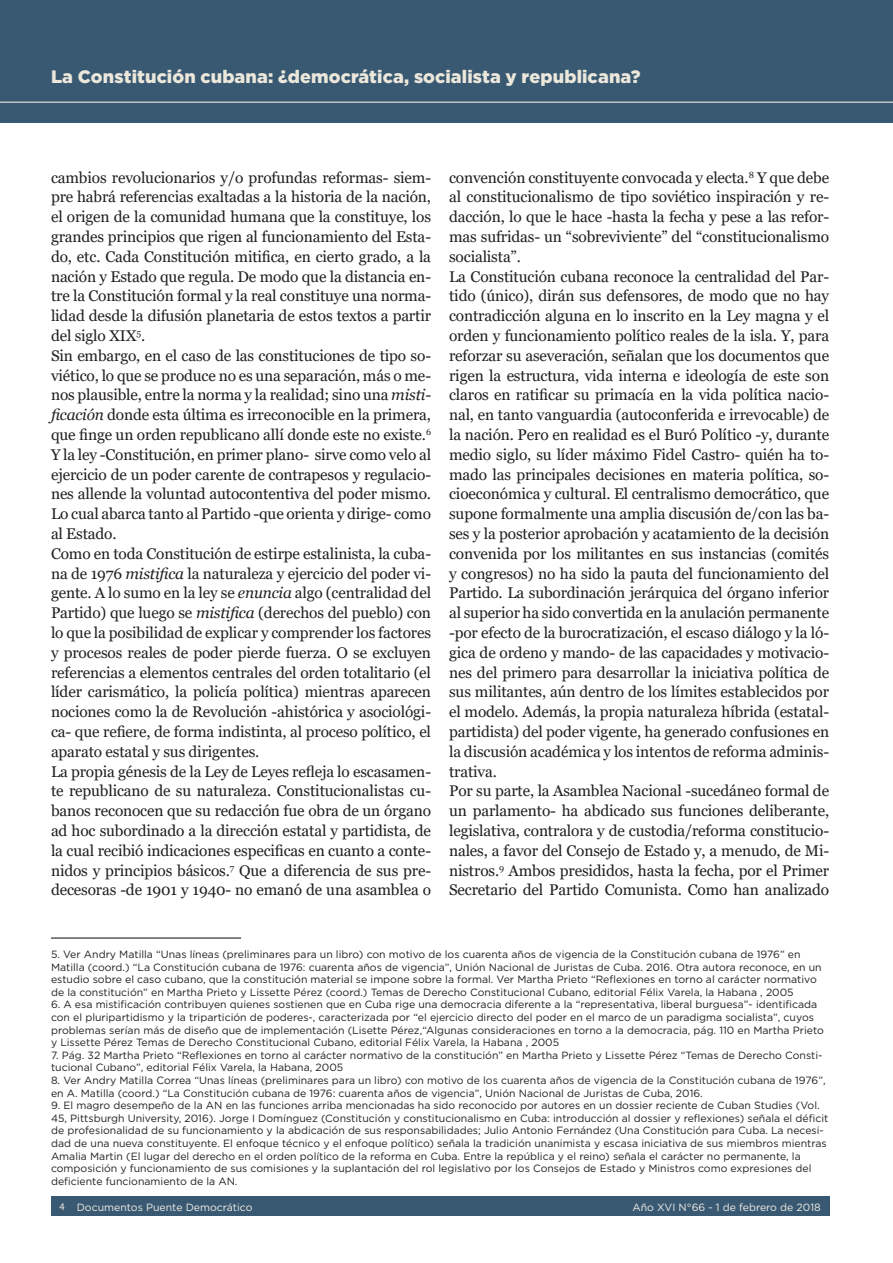
<style>
.page{position:relative;width:893px;height:1263px;background:#fff}
.page>*{position:absolute;margin:0;border:0;box-sizing:border-box;transform-origin:0 0}
.t1{font:900 18px "Gotham";letter-spacing:.005em;color:#ebe7da}
.texto{font:15.45px/19.8px "Georgia";letter-spacing:-.01em;color:#231f20;text-align:justify}
.t2{font:10.5px/12.6px "Gotham";color:#231f20}
.t3{font:10.5px "Gotham";color:#f1eee5}
.s1{font-style:italic}
.s2{font-family:"Myriad Pro";font-size:10.2px;color:#efebe1}
</style>
<div class="page">
<div style="left:51px;top:1197px;width:778px;height:19px;background:#395973"></div>
<div style="left:0;top:0;width:893px;height:122px;background:#395973"></div>
<hr style="left:0;top:102px;width:893px;height:1px;background:#ebe7da">
<hr style="left:51px;top:937px;width:190px;height:2px;background:#231f20">
<p class="t1" style="left:51px;top:64px;width:591px">La Constitución cubana: ¿democrática, socialista y republicana?</p>
<p class="texto" style="left:51px;top:168px;width:382px">cambios revolucionarios y/o profundas reformas- siem&shy;pre habrá referencias exaltadas a la historia de la nación, el origen de la comunidad humana que la constituye, los grandes principios que rigen al funcionamiento del Esta&shy;do, etc. Cada Constitución mitifica, en cierto grado, a la nación y Estado que regula. De modo que la distancia en&shy;tre la Constitución formal y la real constituye una norma&shy;lidad desde la difusión planetaria de estos textos a partir del siglo XIX<sup>5</sup>.</p>
<p class="texto" style="left:51px;top:346px;width:382px">Sin embargo, en el caso de las constituciones de tipo so&shy;viético, lo que se produce no es una separación, más o me&shy;nos plausible, entre la norma y la realidad; sino una <span class="s1">misti&shy;ficación</span> donde esta última es irreconocible en la primera, que finge un orden republicano allí donde este no existe.<sup>6<br></sup>Y la ley -Constitución, en primer plano- sirve como velo al ejercicio de un poder carente de contrapesos y regulacio&shy;nes allende la voluntad autocontentiva del poder mismo.<br>Lo cual abarca tanto al Partido -que orienta y dirige- como al Estado.</p>
<p class="texto" style="left:51px;top:544px;width:382px">Como en toda Constitución de estirpe estalinista, la cuba&shy;na de 1976 <span class="s1">mistifica</span> la naturaleza y ejercicio del poder vi&shy;gente. A lo sumo en la ley se <span class="s1">enuncia</span> algo (centralidad del Partido) que luego se <span class="s1">mistifica</span> (derechos del pueblo) con lo que la posibilidad de explicar y comprender los factores y procesos reales de poder pierde fuerza. O se excluyen referencias a elementos centrales del orden totalitario (el líder carismático, la policía política) mientras aparecen nociones como la de Revolución -ahistórica y asociológi&shy;ca- que refiere, de forma indistinta, al proceso político, el aparato estatal y sus dirigentes.</p>
<p class="texto" style="left:51px;top:762px;width:382px">La propia génesis de la Ley de Leyes refleja lo escasamen&shy;te republicano de su naturaleza. Constitucionalistas cu&shy;banos reconocen que su redacción fue obra de un órgano ad hoc subordinado a la dirección estatal y partidista, de la cual recibió indicaciones especificas en cuanto a conte&shy;nidos y principios básicos.<sup>7</sup> Que a diferencia de sus pre&shy;decesoras -de 1901 y 1940- no emanó de una asamblea o</p>
<p class="texto" style="left:449px;top:168px;width:382px">convención constituyente convocada y electa.<sup>8</sup> Y que debe al constitucionalismo de tipo soviético inspiración y re&shy;dacción, lo que le hace -hasta la fecha y pese a las refor&shy;mas sufridas- un “sobreviviente” del “constitucionalismo socialista”.</p>
<p class="texto" style="left:449px;top:267px;width:382px">La Constitución cubana reconoce la centralidad del Par&shy;tido (único), dirán sus defensores, de modo que no hay contradicción alguna en lo inscrito en la Ley magna y el orden y funcionamiento político reales de la isla. Y, para reforzar su aseveración, señalan que los documentos que rigen la estructura, vida interna e ideología de este son claros en ratificar su primacía en la vida política nacio&shy;nal, en tanto vanguardia (autoconferida e irrevocable) de la nación. Pero en realidad es el Buró Político -y, durante medio siglo, su líder máximo Fidel Castro- quién ha to&shy;mado las principales decisiones en materia política, so&shy;cioeconómica y cultural. El centralismo democrático, que supone formalmente una amplia discusión de/con las ba&shy;ses y la posterior aprobación y acatamiento de la decisión convenida por los militantes en sus instancias (comités y congresos) no ha sido la pauta del funcionamiento del Partido. La subordinación jerárquica del órgano inferior al superior ha sido convertida en la anulación permanente -por efecto de la burocratización, el escaso diálogo y la ló&shy;gica de ordeno y mando- de las capacidades y motivacio&shy;nes del primero para desarrollar la iniciativa política de sus militantes, aún dentro de los límites establecidos por el modelo. Además, la propia naturaleza híbrida (estatal&shy;partidista) del poder vigente, ha generado confusiones en la discusión académica y los intentos de reforma adminis&shy;trativa.</p>
<p class="texto" style="left:449px;top:781px;width:382px">Por su parte, la Asamblea Nacional -sucedáneo formal de un parlamento- ha abdicado sus funciones deliberante, legislativa, contralora y de custodia/reforma constitucio&shy;nales, a favor del Consejo de Estado y, a menudo, de Mi&shy;nistros.<sup>9</sup> Ambos presididos, hasta la fecha, por el Primer Secretario del Partido Comunista. Como han analizado</p>
<p class="t2" style="left:51px;top:948px;width:772px">5. Ver Andry Matilla “Unas líneas (preliminares para un libro) con motivo de los cuarenta años de vigencia de la Constitución cubana de 1976” en Matilla (coord.) “La Constitución cubana de 1976: cuarenta años de vigencia”, Unión Nacional de Juristas de Cuba. 2016. Otra autora reconoce, en un estudio sobre el caso cubano, que la constitución material se impone sobre la formal. Ver Martha Prieto “Reflexiones en torno al carácter normativo de la constitución” en Martha Prieto y Lissette Pérez (coord.) Temas de Derecho Constitucional Cubano, editorial Félix Varela, la Habana , 2005</p>
<p class="t2" style="left:51px;top:998px;width:774px">6. A esa mistificación contribuyen quienes sostienen que en Cuba rige una democracia diferente a la “representativa, liberal burguesa”- identificada con el pluripartidismo y la tripartición de poderes-, caracterizada por “el ejercicio directo del poder en el marco de un paradigma socialista”, cuyos problemas serían más de diseño que de implementación (Lisette Pérez,“Algunas consideraciones en torno a la democracia, pág. 110 en Martha Prieto y Lissette Pérez Temas de Derecho Constitucional Cubano, editorial Félix Varela, la Habana , 2005</p>
<p class="t2" style="left:51px;top:1048px;width:773px">7. Pág. 32 Martha Prieto “Reflexiones en torno al carácter normativo de la constitución” en Martha Prieto y Lissette Pérez “Temas de Derecho Consti&shy;tucional Cubano”, editorial Félix Varela, la Habana, 2005</p>
<p class="t2" style="left:51px;top:1074px;width:776px">8. Ver Andry Matilla Correa “Unas líneas (preliminares para un libro) con motivo de los cuarenta años de vigencia de la Constitución cubana de 1976”, en A. Matilla (coord.) “La Constitución cubana de 1976: cuarenta años de vigencia”, Unión Nacional de Juristas de Cuba, 2016.</p>
<p class="t2" style="left:51px;top:1099px;width:779px">9. El magro desempeño de la AN en las funciones arriba mencionadas ha sido reconocido por autores en un dossier reciente de Cuban Studies (Vol.<br>45, Pittsburgh University, 2016). Jorge I Domínguez (Constitución y constitucionalismo en Cuba: introducción al dossier y reflexiones) señala el déficit de profesionalidad de su funcionamiento y la abdicación de sus responsabilidades; Julio Antonio Fernández (Una Constitución para Cuba. La necesi&shy;dad de una nueva constituyente. El enfoque técnico y el enfoque político) señala la tradición unanimista y escasa iniciativa de sus miembros mientras Amalia Martin (El lugar del derecho en el orden político de la reforma en Cuba. Entre la república y el reino) señala el carácter no permanente, la composición y funcionamiento de sus comisiones y la suplantación del rol legislativo por los Consejos de Estado y Ministros como expresiones del deficiente funcionamiento de la AN.</p>
<p class="t3" style="left:60px;top:1200px;width:195px"><span class="s2">4</span> Documentos Puente Democrático</p>
<p class="t3" style="left:632px;top:1200px;width:190px">Año XVI N°66 - 1 de febrero de 2018</p>
</div>
